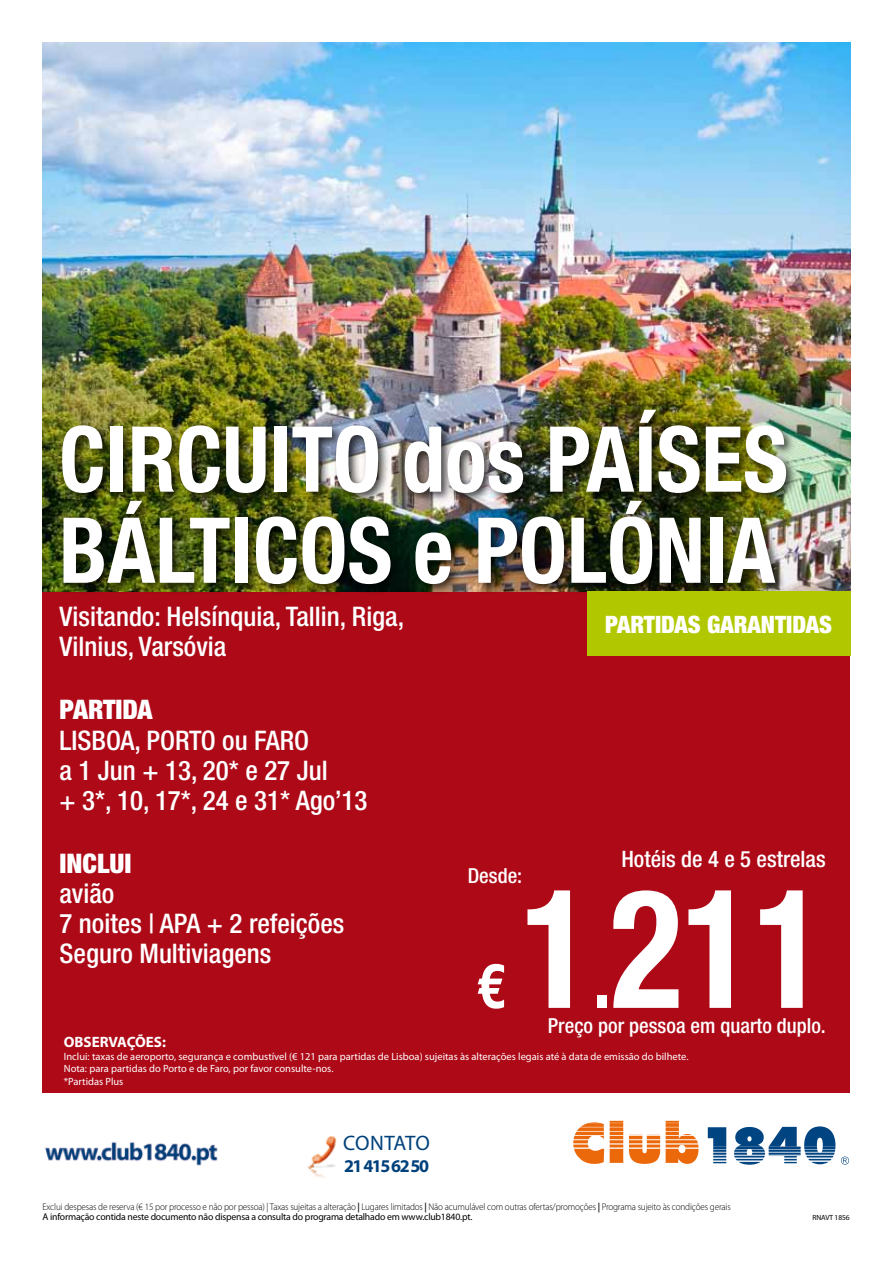
<style>
.page{position:relative;width:893px;height:1263px;background:#fff}
.page>*{position:absolute;margin:0;border:0;box-sizing:border-box;transform-origin:0 0}
.t1{font:700 condensed 165.9px "Helvetica Neue";color:#fff;scale:.9 1}
.t2{font:700 condensed 91.05px/91.1px "Helvetica Neue";color:#fff;scale:.95 1}
.t3{font:700 condensed 62.25px "Helvetica Neue";color:#fff}
.t4{font:500 condensed 27px/30px "Helvetica Neue";color:#fff}
.t5{font:900 condensed 27px "Helvetica Neue";color:#fff}
.t6{font:900 condensed 24px "Helvetica Neue";color:#fff}
.t7{font:500 condensed 22.65px "Helvetica Neue";color:#fff}
.t8{font:21px "Myriad Pro";color:#00417b}
.t9{font:500 condensed 20.7px "Helvetica Neue";color:#fff}
.t10{font:700 18px "Myriad Pro";letter-spacing:-.08em;color:#00417b}
.t11{font:700 15px "Myriad Pro";color:#fff}
.t12{font:10.5px/12.6px "Myriad Pro";color:#fff}
.t13{font:300 9.75px/10.5px "Myriad Pro";letter-spacing:-.015em;color:#000;scale:.94 1}
.t14{font:7.5px "Myriad Pro";letter-spacing:-.02em;color:#000}
.s1{font-size:81.75px}
.s2{font-weight:600}
.s3{font-weight:400}
</style>
<div class="page">
<div style="left:43px;top:43px;width:807px;height:1050px;background:#ad0917"></div>
<img style="left:43px;top:43px;width:807px;height:548px">
<svg style="left:573px;top:1120px;width:277px;height:45px"></svg>
<img style="left:45px;top:1136px;width:292px;height:42px">
<div style="left:59px;top:405px;width:740px;height:191px;background:#000;opacity:.75"></div>
<div style="left:587px;top:591px;width:263px;height:65px;background:#b1c800"></div>
<h2 class="t2" style="left:59px;top:413px;width:769px">CIRCUITO DOS PAÍSES<br>BÁLTICOS E POLÓNIA</h2>
<h3 class="t6" style="left:605px;top:610px;width:25px">PARTIDA</h3>
<h3 class="t6" style="left:688px;top:610px;width:46px">S GARANTIDA</h3>
<h3 class="t6" style="left:819px;top:610px;width:14px">S</h3>
<h3 class="t4" style="left:60px;top:601px;width:346px">Visitando: Helsínquia, Tallin, Riga,<br>Vilnius, Varsóvia</h3>
<h3 class="t5" style="left:60px;top:692px;width:95px">PARTIDA</h3>
<h3 class="t4" style="left:60px;top:725px;width:310px">LISBOA, PORTO ou faro<br>a 1 Jun + 13, 20* e 27 Jul<br>+ 3*, 10, 17*, 24 e 31* Ago’13</h3>
<h3 class="t5" style="left:60px;top:847px;width:74px">INCLUI</h3>
<h3 class="t4" style="left:60px;top:878px;width:286px">avião<br>7 noites | APA + 2 refeições<br>Seguro Multiviagens</h3>
<h3 class="t7" style="left:621px;top:846px;width:206px">Hotéis de 4 e 5 estrelas</h3>
<h3 class="t9" style="left:468px;top:864px;width:56px">Desde:</h3>
<h1 class="t1" style="left:521px;top:848px;width:340px">1<span class="s1">.</span>211</h1>
<h3 class="t9" style="left:548px;top:1013px;width:279px">Preço por pessoa em quarto duplo.</h3>
<h3 class="t3" style="left:477px;top:948px;width:31px">€</h3>
<h3 class="t11" style="left:64px;top:1032px;width:104px">OBSERVAÇÕES:</h3>
<p class="t12" style="left:64px;top:1050px;width:626px">Inclui: taxas de aeroporto, segurança e combustível (€ 121 para partidas de Lisboa) sujeitas às alterações legais até à data de emissão do bilhete.<br>Nota: para partidas do Porto e de Faro, por favor consulte-nos.<br>*Partidas Plus</p>
<h3 class="t8" style="left:343px;top:1130px;width:40px">contat</h3>
<h3 class="t8" style="left:416px;top:1130px;width:16px">o</h3>
<h3 class="t10" style="left:344px;top:1154px;width:86px">21 415 62 50</h3>
<p class="t13" style="left:43px;top:1201px;width:734px">Exclui despesas de reserva (€ 15 por processo e não por pessoa) | Taxas sujeitas a alteração <span class="s2">|</span> Lugares limitados <span class="s2">|</span> Não acumulável com outras ofertas/promoções <span class="s2">|</span> Programa sujeito às condições gerais<br><span class="s3">A informação contida neste documento não dispensa a consulta do programa detalhado em www.club1840.pt.</span></p>
<p class="t14" style="left:813px;top:1213px;width:38px">RNAVT 1856</p>
</div>
